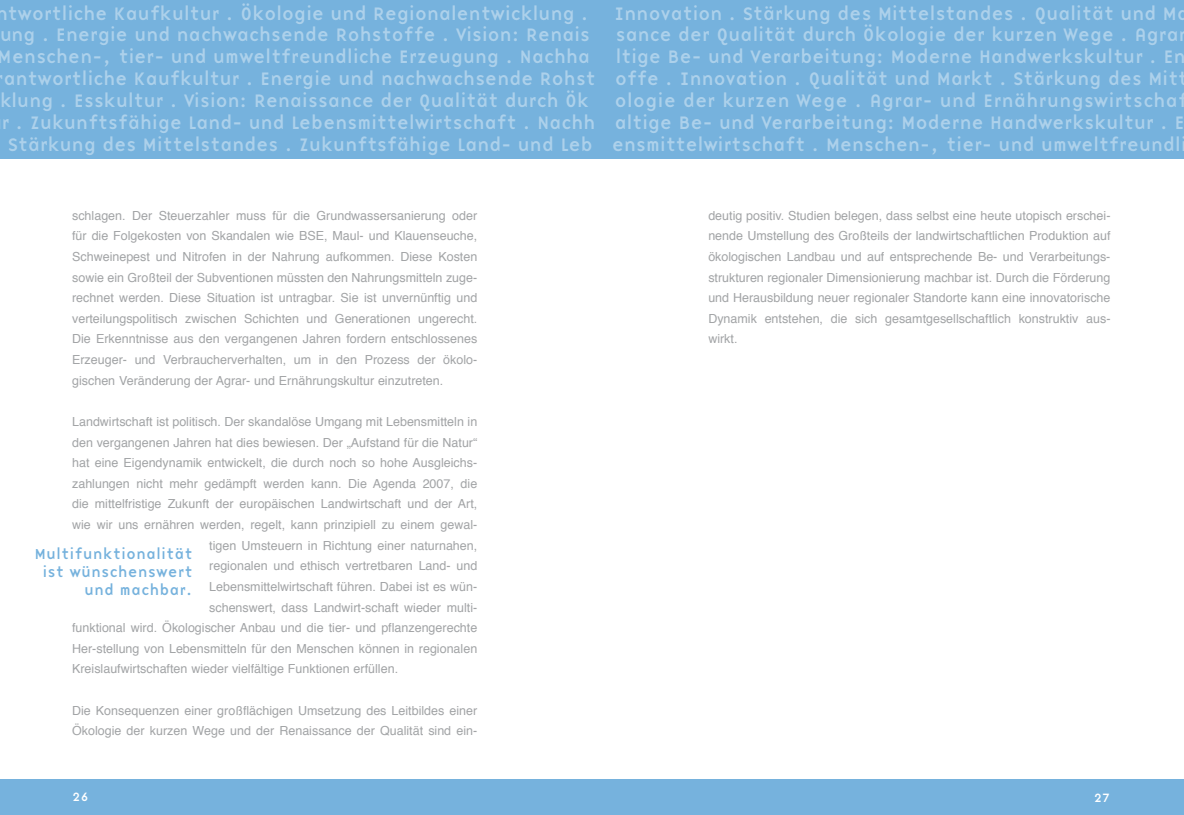
<style>
.page{position:relative;width:1184px;height:815px;background:#fff}
.page>*{position:absolute;margin:0;border:0;box-sizing:border-box;transform-origin:0 0}
.t1{font:18.75px/21.9px "Base Nine";letter-spacing:-.025em;color:#add1eb}
.t2{font:15px/18px "Base Nine";color:#76b2dd;text-align:right}
.t3{font:12.5px/20.6px "Helvetica";color:#a2a4a6;text-align:justify}
.t4{font:12.5px "Base Nine";color:#fff}
</style>
<div class="page">
<div style="left:0;top:0;width:1183px;height:159px;background:#76b2dd"></div>
<div style="left:0;top:780px;width:1183px;height:35px;background:#76b2dd"></div>
<h1 class="t1" style="left:-4px;top:2px;width:595px">ntwortliche Kaufkultur . Ökologie und Regionalentwicklung .</h1>
<h1 class="t1" style="left:614px;top:2px;width:576px">Innovation . Stärkung des Mittelstandes . Qualität und Ma</h1>
<h1 class="t1" style="left:-1px;top:24px;width:592px">ung . Energie und nachwachsende Rohstoffe . Vision: Renais</h1>
<h1 class="t1" style="left:615px;top:24px;width:573px">sance der Qualität durch Ökologie der kurzen Wege . Agrar</h1>
<h1 class="t1" style="left:-2px;top:46px;width:594px">Menschen-, tier- und umweltfreundliche Erzeugung . Nachha</h1>
<p class="t1" style="left:-4px;top:46px;width:1194px;text-indent:619px">ltige Be- und Verarbeitung: Moderne Handwerkskultur . En rantwortliche Kaufkultur . Energie und nachwachsende Rohst offe . Innovation . Qualität und Markt . Stärkung des Mitt klung . Esskultur . Vision: Renaissance der Qualität durch Ök</p>
<p class="t1" style="left:1px;top:89px;width:1188px;text-align:right">ologie der kurzen Wege . Agrar- und Ernährungswirtschaf<br>r . Zukunftsfähige Land- und Lebensmittelwirtschaft . Nachh altige Be- und Verarbeitung: Moderne Handwerkskultur . E<br>Stärkung des Mittelstandes . Zukunftsfähige Land- und Leb ensmittelwirtschaft . Menschen-, tier- und umweltfreundli</p>
<p class="t3" style="left:72px;top:205px;width:406px">schlagen. Der Steuerzahler muss für die Grundwassersanierung oder für die Folgekosten von Skandalen wie BSE, Maul- und Klauenseuche, Schweinepest und Nitrofen in der Nahrung aufkommen. Diese Kosten sowie ein Großteil der Subventionen müssten den Nahrungsmitteln zuge&shy;rechnet werden. Diese Situation ist untragbar. Sie ist unvernünftig und verteilungspolitisch zwischen Schichten und Generationen ungerecht.<br>Die Erkenntnisse aus den vergangenen Jahren fordern entschlossenes Erzeuger- und Verbraucherverhalten, um in den Prozess der ökolo&shy;gischen Veränderung der Agrar- und Ernährungskultur einzutreten.</p>
<p class="t3" style="left:72px;top:411px;width:406px">Landwirtschaft ist politisch. Der skandalöse Umgang mit Lebensmitteln in</p>
<p class="t3" style="left:72px;top:431px;width:406px">den vergangenen Jahren hat dies bewiesen. Der „Aufstand für die Natur“</p>
<p class="t3" style="left:72px;top:452px;width:406px">hat eine Eigendynamik entwickelt, die durch noch so hohe Ausgleichs-</p>
<p class="t3" style="left:72px;top:473px;width:406px">zahlungen nicht mehr gedämpft werden kann. Die Agenda 2007, die</p>
<p class="t3" style="left:72px;top:493px;width:406px">die mittelfristige Zukunft der europäischen Landwirtschaft und der Art,</p>
<p class="t3" style="left:72px;top:514px;width:406px">wie wir uns ernähren werden, regelt, kann prinzipiell zu einem gewal-</p>
<p class="t3" style="left:209px;top:535px;width:269px">tigen Umsteuern in Richtung einer naturnahen,</p>
<p class="t3" style="left:209px;top:555px;width:269px">regionalen und ethisch vertretbaren Land- und</p>
<p class="t3" style="left:209px;top:576px;width:269px">Lebensmittelwirtschaft führen. Dabei ist es wün-</p>
<p class="t3" style="left:209px;top:596px;width:269px">schenswert, dass Landwirt-schaft wieder multi-</p>
<p class="t3" style="left:72px;top:617px;width:406px">funktional wird. Ökologischer Anbau und die tier- und pflanzengerechte</p>
<p class="t3" style="left:72px;top:638px;width:406px">Her-stellung von Lebensmitteln für den Menschen können in regionalen</p>
<p class="t3" style="left:72px;top:658px;width:327px">Kreislaufwirtschaften wieder vielfältige Funktionen erfüllen.</p>
<p class="t3" style="left:72px;top:700px;width:406px">Die Konsequenzen einer großflächigen Umsetzung des Leitbildes einer<br>Ökologie der kurzen Wege und der Renaissance der Qualität sind ein-</p>
<p class="t2" style="left:35px;top:544px;width:160px">Multifunktionalität ist wünschenswert und machbar.</p>
<p class="t3" style="left:708px;top:205px;width:403px">deutig positiv. Studien belegen, dass selbst eine heute utopisch erschei&shy;nende Umstellung des Großteils der landwirtschaftlichen Produktion auf ökologischen Landbau und auf entsprechende Be- und Verarbeitungs&shy;strukturen regionaler Dimensionierung machbar ist. Durch die Förderung und Herausbildung neuer regionaler Standorte kann eine innovatorische Dynamik entstehen, die sich gesamtgesellschaftlich konstruktiv aus&shy;wirkt.</p>
<p class="t4" style="left:72px;top:788px;width:18px">26</p>
<p class="t4" style="left:1093px;top:788px;width:18px">27</p>
</div>
